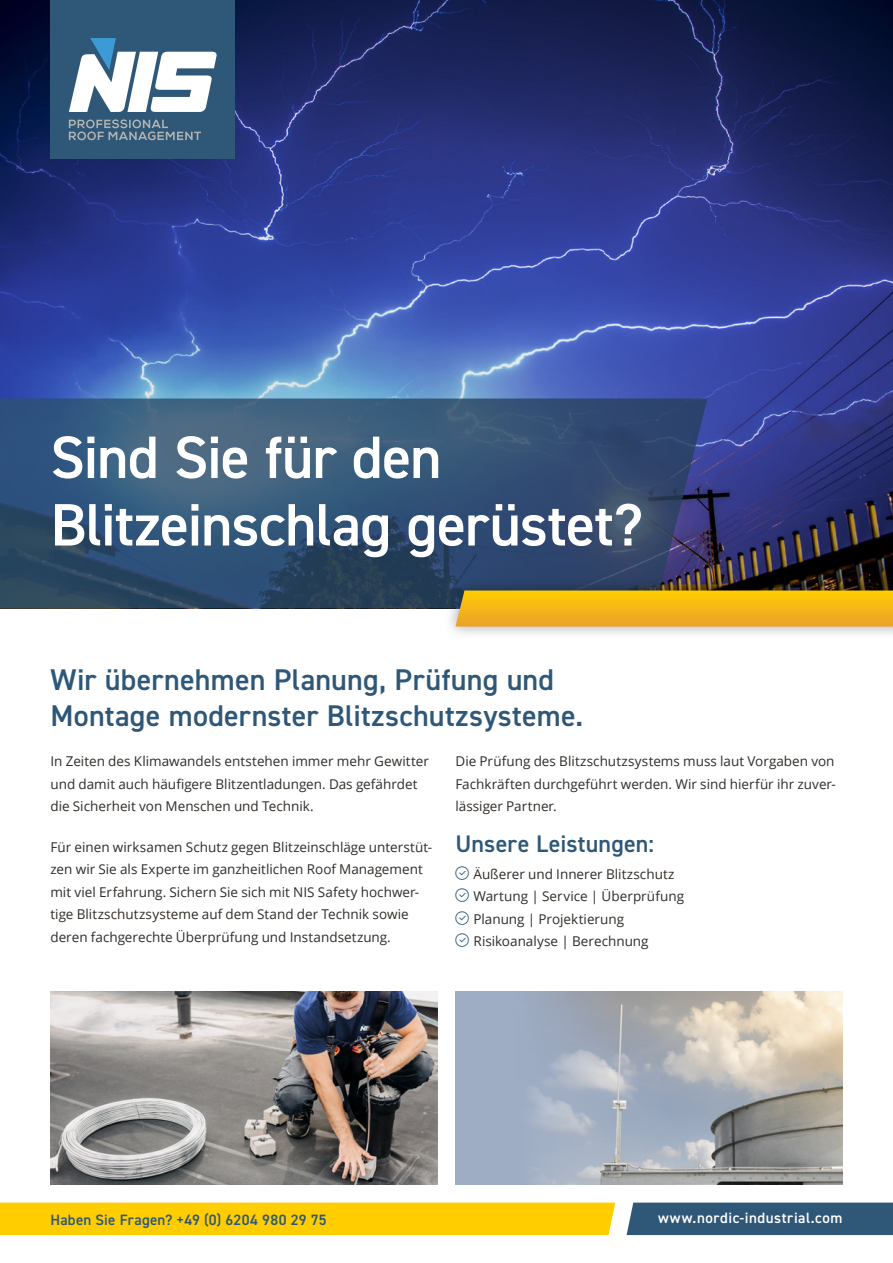
<style>
.page{position:relative;width:893px;height:1263px;background:#fff}
.page>*{position:absolute;margin:0;border:0;box-sizing:border-box;transform-origin:0 0}
.t1_-_title{font:600 60px/67.5px "DIN2014";letter-spacing:-.015em;color:#fff}
.t1{font:600 30px/36px "DIN2014";letter-spacing:.01em;color:#2e5778}
.h2_-_minspc_nospan{font:600 24px "DIN2014";letter-spacing:.005em;color:#2e5778}
.sh1_-_nogrid{font:600 15px "DIN2014";letter-spacing:.015em;color:#2e5778}
.t2{font:600 15px "DIN2014";letter-spacing:.035em;color:#fff}
.p_-_minspc{font:13.5px/22.5px "Open Sans";color:#302c28}
</style>
<div class="page">
<img style="left:0;top:0;width:893px;height:577px">
<svg style="left:0;top:398px;width:707px;height:210px;background:#345173"></svg>
<div style="left:443px;top:577px;width:450px;height:63px;background:#000;opacity:.35"></div>
<svg style="left:455px;top:590px;width:438px;height:36px;background:#efb417"></svg>
<img style="left:50px;top:991px;width:387px;height:193px">
<div style="left:455px;top:991px;width:387px;height:193px;background:#9eadc4"></div>
<img style="left:533px;top:991px;width:309px;height:193px">
<div style="left:50px;top:0;width:185px;height:158px;background:#2e5778"></div>
<svg style="left:69px;top:38px;width:148px;height:74px"></svg>
<svg style="left:69px;top:119px;width:132px;height:21px"></svg>
<div style="left:0;top:1202px;width:615px;height:33px;background:#ffcd00"></div>
<div style="left:627px;top:1202px;width:266px;height:33px;background:#2e5778"></div>
<p class="t1_-_title" style="left:50px;top:422px;width:594px">Sind Sie für den<br>Blitzeinschlag gerüstet?</p>
<p class="t1" style="left:50px;top:660px;width:534px">Wir übernehmen Planung, Prüfung und<br>Montage modernster Blitzschutzsysteme.</p>
<p class="p_-_minspc" style="left:50px;top:749px;width:380px">In Zeiten des Klimawandels entstehen immer mehr Gewitter und damit auch häufigere Blitzentladungen. Das gefährdet die Sicherheit von Menschen und Technik.</p>
<p class="p_-_minspc" style="left:50px;top:835px;width:383px">Für einen wirksamen Schutz gegen Blitzeinschläge unterstüt&shy;zen wir Sie als Experte im ganzheitlichen Roof Management mit viel Erfahrung. Sichern Sie sich mit NIS Safety hochwer&shy;tige Blitzschutzsysteme auf dem Stand der Technik sowie deren fachgerechte Überprüfung und Instandsetzung.</p>
<p class="p_-_minspc" style="left:455px;top:749px;width:382px;text-align:justify">Die Prüfung des Blitzschutzsystems muss laut Vorgaben von Fachkräften durchgeführt werden. Wir sind hierfür ihr zuver&shy;lässiger Partner.</p>
<p class="h2_-_minspc_nospan" style="left:455px;top:827px;width:200px">Unsere Leistungen:</p>
<p class="p_-_minspc" style="left:473px;top:862px;width:203px">Äußerer und Innerer Blitzschutz</p>
<p class="p_-_minspc" style="left:473px;top:884px;width:212px">Wartung | Service | Überprüfung</p>
<p class="p_-_minspc" style="left:473px;top:907px;width:152px">Planung | Projektierung</p>
<p class="p_-_minspc" style="left:473px;top:929px;width:177px">Risikoanalyse | Berechnung</p>
<p class="sh1_-_nogrid" style="left:50px;top:1209px;width:278px">Haben Sie Fragen? +49 (0) 6204 980 29 75</p>
<p class="t2" style="left:658px;top:1207px;width:186px">www.nordic-industrial.com</p>
</div>
